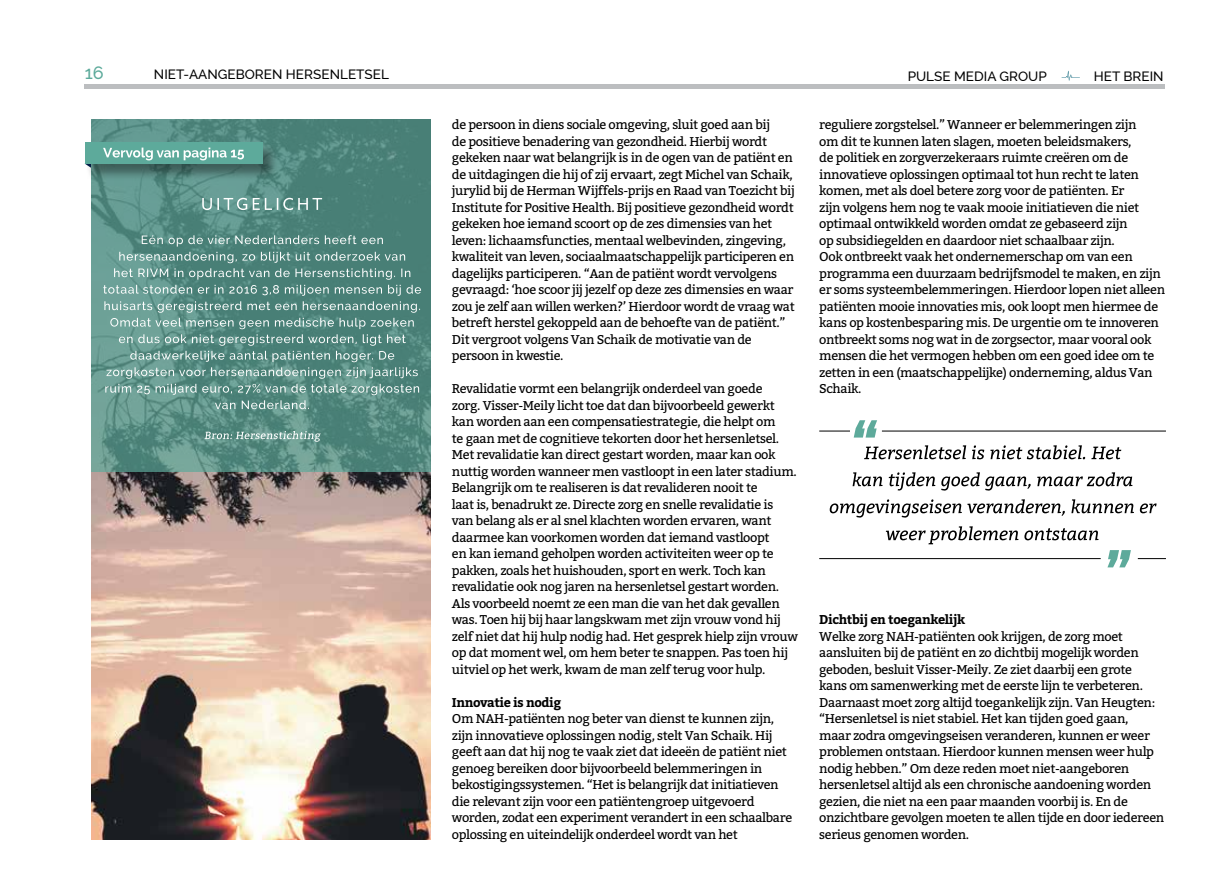
<style>
.page{position:relative;width:1227px;height:870px;background:#fff}
.page>*{position:absolute;margin:0;border:0;box-sizing:border-box;transform-origin:0 0}
.t1{font:500 18px "Raleway";color:#5daa9b}
.t2{font:500 13.5px "Raleway";color:#000}
.t3{font:12.75px/16.5px "Bitter";letter-spacing:-.03em;color:#000}
.t4{font:700 12.75px "Bitter";letter-spacing:-.03em;color:#000}
</style>
<div class="page">
<hr style="left:85px;top:85px;width:1080px;height:4px;background:#bcbec0">
<svg style="left:1061px;top:71px;width:18px;height:10px"></svg>
<img style="left:91px;top:472px;width:339px;height:367px">
<svg style="left:91px;top:119px;width:339px;height:353px;fill:#4e837a"></svg>
<div style="left:86px;top:142px;width:194px;height:39px;background:#000;opacity:.4"></div>
<div style="left:85px;top:142px;width:177px;height:22px;background:#5daa9b"></div>
<svg style="left:85px;top:148px;width:159px;height:39px"></svg>
<svg style="left:885px;top:526px;width:213px;height:18px"></svg>
<svg style="left:829px;top:499px;width:327px;height:19px"></svg>
<svg style="left:852px;top:472px;width:280px;height:19px"></svg>
<svg style="left:864px;top:445px;width:257px;height:14px"></svg>
<hr style="left:819px;top:431px;width:31px;height:1px;background:#000">
<hr style="left:881px;top:431px;width:284px;height:1px;background:#000">
<hr style="left:819px;top:558px;width:281px;height:1px;background:#000">
<svg style="left:1137px;top:558px;width:28px;height:1px"></svg>
<svg style="left:1107px;top:550px;width:23px;height:17px"></svg>
<svg style="left:853px;top:420px;width:24px;height:18px"></svg>
<svg style="left:204px;top:431px;width:117px;height:11px"></svg>
<svg style="left:103px;top:235px;width:318px;height:174px"></svg>
<svg style="left:202px;top:198px;width:120px;height:12px"></svg>
<h1 class="t1" style="left:85px;top:62px;width:20px">16</h1>
<p class="t2" style="left:154px;top:67px;width:236px">NIET-AANGEBOREN HERSENLETSEL</p>
<p class="t2" style="left:907px;top:68px;width:140px">PULSE MEDIA GROUP</p>
<p class="t2" style="left:1093px;top:68px;width:71px">HET BREIN</p>
<p class="t3" style="left:452px;top:116px;width:344px">de persoon in diens sociale omgeving, sluit goed aan bij<br>de positieve benadering van gezondheid. Hierbij wordt gekeken naar wat belangrijk is in de ogen van de patiënt en de uitdagingen die hij of zij ervaart, zegt Michel van Schaik, jurylid bij de Herman Wijffels-prijs en Raad van Toezicht bij Institute for Positive Health. Bij positieve gezondheid wordt gekeken hoe iemand scoort op de zes dimensies van het leven: lichaamsfuncties, mentaal welbevinden, zingeving, kwaliteit van leven, sociaalmaatschappelijk participeren en dagelijks participeren. “Aan de patiënt wordt vervolgens gevraagd: ‘hoe scoor jij jezelf op deze zes dimensies en waar zou je zelf aan willen werken?’ Hierdoor wordt de vraag wat betreft herstel gekoppeld aan de behoefte van de patiënt.” Dit vergroot volgens Van Schaik de motivatie van de persoon in kwestie.</p>
<p class="t3" style="left:452px;top:380px;width:347px">Revalidatie vormt een belangrijk onderdeel van goede<br>zorg. Visser-Meily licht toe dat dan bijvoorbeeld gewerkt kan worden aan een compensatiestrategie, die helpt om<br>te gaan met de cognitieve tekorten door het hersenletsel.<br>Met revalidatie kan direct gestart worden, maar kan ook nuttig worden wanneer men vastloopt in een later stadium.<br>Belangrijk om te realiseren is dat revalideren nooit te<br>laat is, benadrukt ze. Directe zorg en snelle revalidatie is van belang als er al snel klachten worden ervaren, want daarmee kan voorkomen worden dat iemand vastloopt<br>en kan iemand geholpen worden activiteiten weer op te pakken, zoals het huishouden, sport en werk. Toch kan revalidatie ook nog jaren na hersenletsel gestart worden.<br>Als voorbeeld noemt ze een man die van het dak gevallen was. Toen hij bij haar langskwam met zijn vrouw vond hij zelf niet dat hij hulp nodig had. Het gesprek hielp zijn vrouw op dat moment wel, om hem beter te snappen. Pas toen hij uitviel op het werk, kwam de man zelf terug voor hulp.</p>
<p class="t4" style="left:452px;top:692px;width:111px">Innovatie is nodig</p>
<p class="t3" style="left:452px;top:710px;width:342px">Om NAH-patiënten nog beter van dienst te kunnen zijn, zijn innovatieve oplossingen nodig, stelt Van Schaik. Hij geeft aan dat hij nog te vaak ziet dat ideeën de patiënt niet genoeg bereiken door bijvoorbeeld belemmeringen in bekostigingssystemen. “Het is belangrijk dat initiatieven die relevant zijn voor een patiëntengroep uitgevoerd worden, zodat een experiment verandert in een schaalbare oplossing en uiteindelijk onderdeel wordt van het</p>
<p class="t3" style="left:819px;top:116px;width:347px">reguliere zorgstelsel.” Wanneer er belemmeringen zijn<br>om dit te kunnen laten slagen, moeten beleidsmakers,<br>de politiek en zorgverzekeraars ruimte creëren om de innovatieve oplossingen optimaal tot hun recht te laten komen, met als doel betere zorg voor de patiënten. Er<br>zijn volgens hem nog te vaak mooie initiatieven die niet optimaal ontwikkeld worden omdat ze gebaseerd zijn<br>op subsidiegelden en daardoor niet schaalbaar zijn.<br>Ook ontbreekt vaak het ondernemerschap om van een programma een duurzaam bedrijfsmodel te maken, en zijn er soms systeembelemmeringen. Hierdoor lopen niet alleen patiënten mooie innovaties mis, ook loopt men hiermee de kans op kostenbesparing mis. De urgentie om te innoveren ontbreekt soms nog wat in de zorgsector, maar vooral ook mensen die het vermogen hebben om een goed idee om te zetten in een (maatschappelijke) onderneming, aldus Van Schaik.</p>
<p class="t4" style="left:819px;top:610px;width:147px">Dichtbij en toegankelijk</p>
<p class="t3" style="left:819px;top:628px;width:347px">Welke zorg NAH-patiënten ook krijgen, de zorg moet aansluiten bij de patiënt en zo dichtbij mogelijk worden geboden, besluit Visser-Meily. Ze ziet daarbij een grote<br>kans om samenwerking met de eerste lijn te verbeteren.<br>Daarnaast moet zorg altijd toegankelijk zijn. Van Heugten: “Hersenletsel is niet stabiel. Het kan tijden goed gaan,<br>maar zodra omgevingseisen veranderen, kunnen er weer problemen ontstaan. Hierdoor kunnen mensen weer hulp nodig hebben.” Om deze reden moet niet-aangeboren hersenletsel altijd als een chronische aandoening worden gezien, die niet na een paar maanden voorbij is. En de onzichtbare gevolgen moeten te allen tijde en door iedereen serieus genomen worden.</p>
</div>
